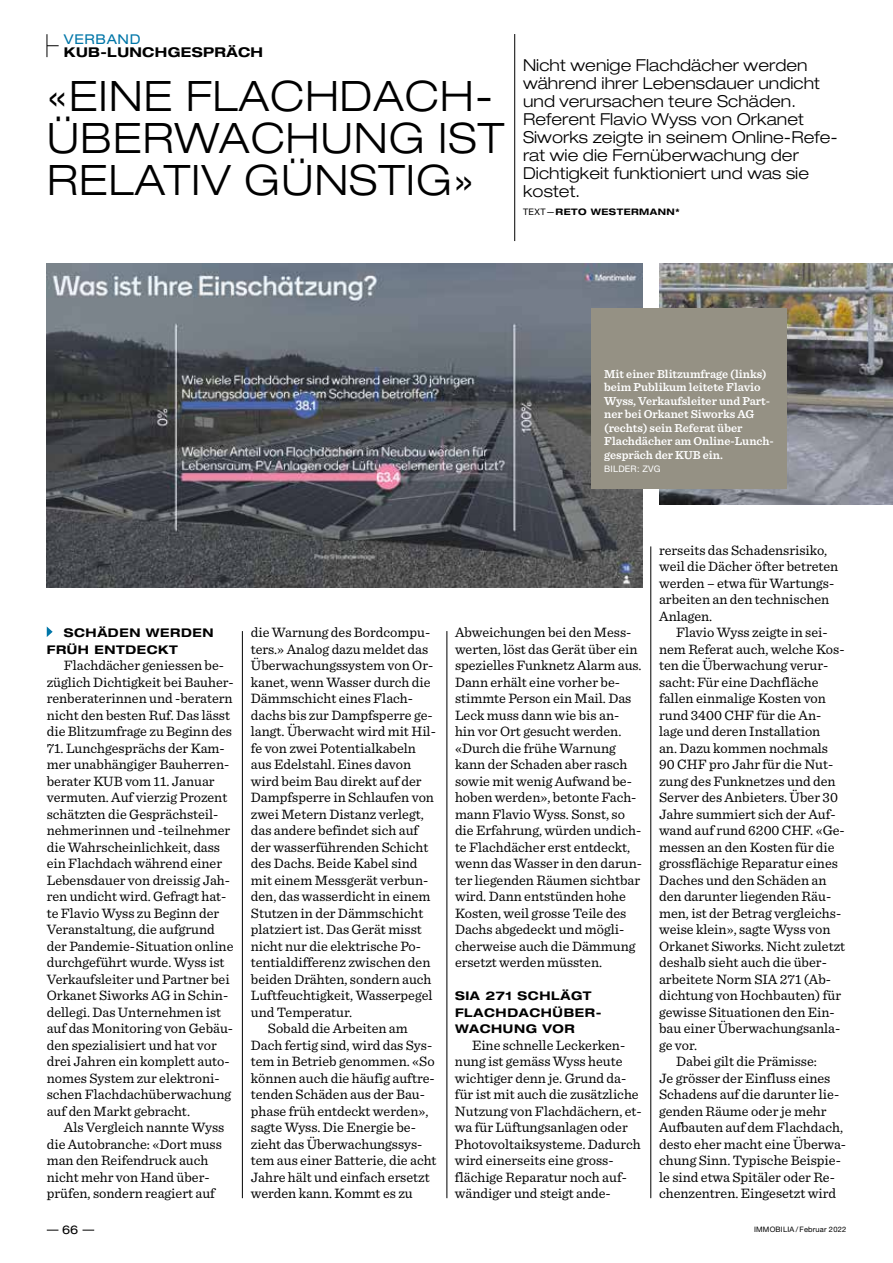
<style>
.page{position:relative;width:893px;height:1263px;background:#fff}
.page>*{position:absolute;margin:0;border:0;box-sizing:border-box;transform-origin:0 0}
.t1{font:300 expanded 42px/42px "Helvetica Neue LT Std";letter-spacing:.025em;color:#000}
.t2{font:300 expanded 16.5px/18px "Helvetica Neue LT Std";letter-spacing:.005em;color:#000}
.t3{font:14.25px/16.5px "Sentinel";color:#000}
.t4{font:700 expanded 13.5px "Helvetica Neue LT Std";letter-spacing:.025em;color:#000}
.t5{font:expanded 13.5px "Helvetica Neue LT Std";letter-spacing:.05em;color:#0076a8}
.t6{font:600 12px/13.5px "Sentinel";color:#fff}
.t7{font:700 expanded 12px/16.5px "Helvetica Neue LT Std";letter-spacing:.05em;color:#000}
.t8{font:expanded 12px "Helvetica Neue LT Std";color:#000}
.t9{font:700 expanded 9px "Helvetica Neue LT Std";letter-spacing:.05em;color:#000}
.t10{font:9px "Helvetica Neue LT Std";letter-spacing:.025em;color:#fff}
.t11{font:7.5px "Helvetica Neue LT Std";letter-spacing:.025em;color:#000}
.s1{font-weight:400;font-stretch:normal}
</style>
<div class="page">
<svg style="left:47px;top:626px;width:6px;height:11px"></svg>
<hr style="left:447px;top:631px;width:1px;height:567px;background:#000">
<hr style="left:650px;top:546px;width:1px;height:652px;background:#000">
<hr style="left:242px;top:631px;width:1px;height:567px;background:#000">
<img style="left:47px;top:264px;width:595px;height:324px">
<img style="left:660px;top:264px;width:233px;height:240px">
<hr style="left:514px;top:34px;width:1px;height:207px;background:#000">
<svg style="left:47px;top:34px;width:12px;height:23px"></svg>
<div style="left:591px;top:308px;width:196px;height:181px;background:#959184"></div>
<p class="t5" style="left:64px;top:31px;width:78px">VERBAND</p>
<p class="t4" style="left:64px;top:44px;width:201px">KUB-LUNCHGESPRÄCH</p>
<h1 class="t1" style="left:47px;top:74px;width:459px">«EINE FLACHDACH-<br>ÜBERWACHUNG IST<br>RELATIV GÜNSTIG»</h1>
<p class="t2" style="left:523px;top:56px;width:316px">Nicht wenige Flachdächer werden während ihrer Lebensdauer undicht und verursachen teure Schäden.<br>Referent Flavio Wyss von Orkanet<br>Siworks zeigte in seinem Online-Refe&shy;rat wie die Fernüberwachung der<br>Dichtigkeit funktioniert und was sie kostet.</p>
<p class="t9" style="left:523px;top:207px;width:158px"><span class="s1">TEXT—</span>RETO WESTERMANN*</p>
<p class="t6" style="left:604px;top:366px;width:171px">Mit einer Blitzumfrage (links) beim Publikum leitete Flavio<br>Wyss, Verkaufsleiter und Part&shy;ner bei Orkanet Siworks AG (rechts) sein Referat über<br>Flachdächer am Online-Lunch&shy;gespräch der KUB ein.</p>
<p class="t10" style="left:604px;top:463px;width:58px">BILDER: ZVG</p>
<p class="t7" style="left:47px;top:624px;width:168px;text-indent:17px">SCHÄDEN WERDEN<br>FRÜH ENTDECKT</p>
<p class="t3" style="left:47px;top:656px;width:189px;text-align:center">Flachdächer geniessen be&shy;züglich Dichtigkeit bei Bauher&shy;renberaterinnen und -beratern nicht den besten Ruf. Das lässt die Blitzumfrage zu Beginn des</p>
<p class="t3" style="left:47px;top:739px;width:188px">71. Lunchgesprächs der Kam&shy;mer unabhängiger Bauherren&shy;berater KUB vom 11. Januar vermuten. Auf vierzig Prozent schätzten die Gesprächsteil&shy;nehmerinnen und -teilnehmer die Wahrscheinlichkeit, dass ein Flachdach während einer<br>Lebensdauer von dreissig Jah&shy;ren undicht wird. Gefragt hat&shy;te Flavio Wyss zu Beginn der<br>Veranstaltung, die aufgrund der Pandemie-Situation online durchgeführt wurde. Wyss ist<br>Verkaufsleiter und Partner bei<br>Orkanet Siworks AG in Schin&shy;dellegi. Das Unternehmen ist auf das Monitoring von Gebäu&shy;den spezialisiert und hat vor drei Jahren ein komplett auto&shy;nomes System zur elektroni&shy;schen Flachdachüberwachung auf den Markt gebracht.</p>
<p class="t3" style="left:47px;top:1118px;width:179px;text-indent:17px">Als Vergleich nannte Wyss die Autobranche: «Dort muss man den Reifendruck auch nicht mehr von Hand über&shy;prüfen, sondern reagiert auf</p>
<p class="t3" style="left:251px;top:623px;width:181px">die Warnung des Bordcompu-</p>
<p class="t3" style="left:251px;top:640px;width:179px">ters.» Analog dazu meldet das</p>
<p class="t3" style="left:251px;top:656px;width:184px">Überwachungssystem von Or-</p>
<p class="t3" style="left:251px;top:673px;width:181px">kanet, wenn Wasser durch die</p>
<p class="t3" style="left:251px;top:689px;width:164px">Dämmschicht eines Flach-</p>
<p class="t3" style="left:251px;top:706px;width:183px">dachs bis zur Dampfsperre ge-</p>
<p class="t3" style="left:251px;top:722px;width:187px">langt. Überwacht wird mit Hil-</p>
<p class="t3" style="left:251px;top:739px;width:167px">fe von zwei Potentialkabeln</p>
<p class="t3" style="left:251px;top:755px;width:162px">aus Edelstahl. Eines davon</p>
<p class="t3" style="left:251px;top:772px;width:172px">wird beim Bau direkt auf der</p>
<p class="t3" style="left:251px;top:788px;width:185px">Dampfsperre in Schlaufen von</p>
<p class="t3" style="left:251px;top:805px;width:174px">zwei Metern Distanz verlegt,</p>
<p class="t3" style="left:251px;top:821px;width:169px">das andere befindet sich auf</p>
<p class="t3" style="left:251px;top:838px;width:179px">der wasserführenden Schicht</p>
<p class="t3" style="left:251px;top:854px;width:168px">des Dachs. Beide Kabel sind</p>
<p class="t3" style="left:251px;top:871px;width:179px">mit einem Messgerät verbun-</p>
<p class="t3" style="left:251px;top:887px;width:181px">den, das wasserdicht in einem</p>
<p class="t3" style="left:251px;top:904px;width:174px">Stutzen in der Dämmschicht</p>
<p class="t3" style="left:251px;top:920px;width:173px">platziert ist. Das Gerät misst</p>
<p class="t3" style="left:251px;top:937px;width:172px">nicht nur die elektrische Po-</p>
<p class="t3" style="left:251px;top:953px;width:181px">tentialdifferenz zwischen den</p>
<p class="t3" style="left:251px;top:970px;width:182px">beiden Drähten, sondern auch</p>
<p class="t3" style="left:251px;top:986px;width:183px">Luftfeuchtigkeit, Wasserpegel</p>
<p class="t3" style="left:251px;top:1003px;width:103px">und Temperatur.</p>
<p class="t3" style="left:268px;top:1019px;width:141px">Sobald die Arbeiten am</p>
<p class="t3" style="left:251px;top:1036px;width:183px">Dach fertig sind, wird das Sys-</p>
<p class="t3" style="left:251px;top:1052px;width:185px">tem in Betrieb genommen. «So</p>
<p class="t3" style="left:251px;top:1069px;width:185px">können auch die häufig auftre-</p>
<p class="t3" style="left:251px;top:1085px;width:176px">tenden Schäden aus der Bau-</p>
<p class="t3" style="left:251px;top:1102px;width:179px">phase früh entdeckt werden»,</p>
<p class="t3" style="left:251px;top:1118px;width:167px">sagte Wyss. Die Energie be-</p>
<p class="t3" style="left:251px;top:1135px;width:173px">zieht das Überwachungssys-</p>
<p class="t3" style="left:251px;top:1151px;width:187px">tem aus einer Batterie, die acht</p>
<p class="t3" style="left:251px;top:1168px;width:180px">Jahre hält und einfach ersetzt</p>
<p class="t3" style="left:251px;top:1184px;width:163px">werden kann. Kommt es zu</p>
<p class="t3" style="left:455px;top:623px;width:189px">Abweichungen bei den Mess&shy;werten, löst das Gerät über ein spezielles Funknetz Alarm aus.<br>Dann erhält eine vorher be&shy;stimmte Person ein Mail. Das<br>Leck muss dann wie bis an&shy;hin vor Ort gesucht werden. «Durch die frühe Warnung kann der Schaden aber rasch sowie mit wenig Aufwand be&shy;hoben werden», betonte Fach&shy;mann Flavio Wyss. Sonst, so die Erfahrung, würden undich&shy;te Flachdächer erst entdeckt, wenn das Wasser in den darun&shy;ter liegenden Räumen sichtbar wird. Dann entstünden hohe<br>Kosten, weil grosse Teile des<br>Dachs abgedeckt und mögli&shy;cherweise auch die Dämmung ersetzt werden müssten.</p>
<p class="t7" style="left:455px;top:987px;width:148px">SIA 271 SCHLÄGT<br>FLACHDACHÜBER-<br>WACHUNG VOR</p>
<p class="t3" style="left:455px;top:1036px;width:188px;text-indent:17px">Eine schnelle Leckerken&shy;nung ist gemäss Wyss heute wichtiger denn je. Grund da&shy;für ist mit auch die zusätzliche<br>Nutzung von Flachdächern, et&shy;wa für Lüftungsanlagen oder<br>Photovoltaiksysteme. Dadurch wird einerseits eine gross&shy;flächige Reparatur noch auf&shy;wändiger und steigt ande-</p>
<p class="t3" style="left:659px;top:541px;width:181px">rerseits das Schadensrisiko, weil die Dächer öfter betreten werden – etwa für Wartungs&shy;arbeiten an den technischen<br>Anlagen.</p>
<p class="t3" style="left:676px;top:623px;width:153px">Flavio Wyss zeigte in sei-</p>
<p class="t3" style="left:659px;top:640px;width:187px">nem Referat auch, welche Kos-</p>
<p class="t3" style="left:659px;top:656px;width:171px">ten die Überwachung verur-</p>
<p class="t3" style="left:659px;top:673px;width:161px">sacht: Für eine Dachfläche</p>
<p class="t3" style="left:659px;top:689px;width:168px">fallen einmalige Kosten von</p>
<p class="t3" style="left:659px;top:706px;width:164px">rund 3400 CHF für die An-</p>
<p class="t3" style="left:659px;top:722px;width:163px">lage und deren Installation</p>
<p class="t3" style="left:659px;top:739px;width:171px">an. Dazu kommen nochmals</p>
<p class="t3" style="left:659px;top:755px;width:176px">90 CHF pro Jahr für die Nut-</p>
<p class="t3" style="left:659px;top:772px;width:178px">zung des Funknetzes und den</p>
<p class="t3" style="left:659px;top:788px;width:180px">Server des Anbieters. Über 30</p>
<p class="t3" style="left:659px;top:805px;width:178px">Jahre summiert sich der Auf-</p>
<p class="t3" style="left:659px;top:821px;width:187px">wand auf rund 6200 CHF. «Ge-</p>
<p class="t3" style="left:659px;top:838px;width:177px">messen an den Kosten für die</p>
<p class="t3" style="left:659px;top:854px;width:180px">grossflächige Reparatur eines</p>
<p class="t3" style="left:659px;top:871px;width:169px">Daches und den Schäden an</p>
<p class="t3" style="left:659px;top:887px;width:174px">den darunter liegenden Räu-</p>
<p class="t3" style="left:659px;top:904px;width:184px">men, ist der Betrag vergleichs-</p>
<p class="t3" style="left:659px;top:920px;width:173px">weise klein», sagte Wyss von</p>
<p class="t3" style="left:659px;top:937px;width:188px">Orkanet Siworks. Nicht zuletzt</p>
<p class="t3" style="left:659px;top:953px;width:169px">deshalb sieht auch die über-</p>
<p class="t3" style="left:659px;top:970px;width:174px">arbeitete Norm SIA 271 (Ab-</p>
<p class="t3" style="left:659px;top:986px;width:184px">dichtung von Hochbauten) für</p>
<p class="t3" style="left:659px;top:1003px;width:177px">gewisse Situationen den Ein-</p>
<p class="t3" style="left:659px;top:1019px;width:183px">bau einer Überwachungsanla-</p>
<p class="t3" style="left:659px;top:1036px;width:40px">ge vor.</p>
<p class="t3" style="left:676px;top:1052px;width:142px">Dabei gilt die Prämisse:</p>
<p class="t3" style="left:659px;top:1069px;width:173px">Je grösser der Einfluss eines</p>
<p class="t3" style="left:659px;top:1085px;width:182px">Schadens auf die darunter lie-</p>
<p class="t3" style="left:659px;top:1102px;width:169px">genden Räume oder je mehr</p>
<p class="t3" style="left:659px;top:1118px;width:185px">Aufbauten auf dem Flachdach,</p>
<p class="t3" style="left:659px;top:1135px;width:189px">desto eher macht eine Überwa-</p>
<p class="t3" style="left:659px;top:1151px;width:183px">chung Sinn. Typische Beispie-</p>
<p class="t3" style="left:659px;top:1168px;width:177px">le sind etwa Spitäler oder Re-</p>
<p class="t3" style="left:659px;top:1184px;width:179px">chenzentren. Eingesetzt wird</p>
<p class="t8" style="left:62px;top:1222px;width:18px">66</p>
<p class="t11" style="left:754px;top:1225px;width:94px">IMMOBILIA / Februar 2022</p>
</div>
